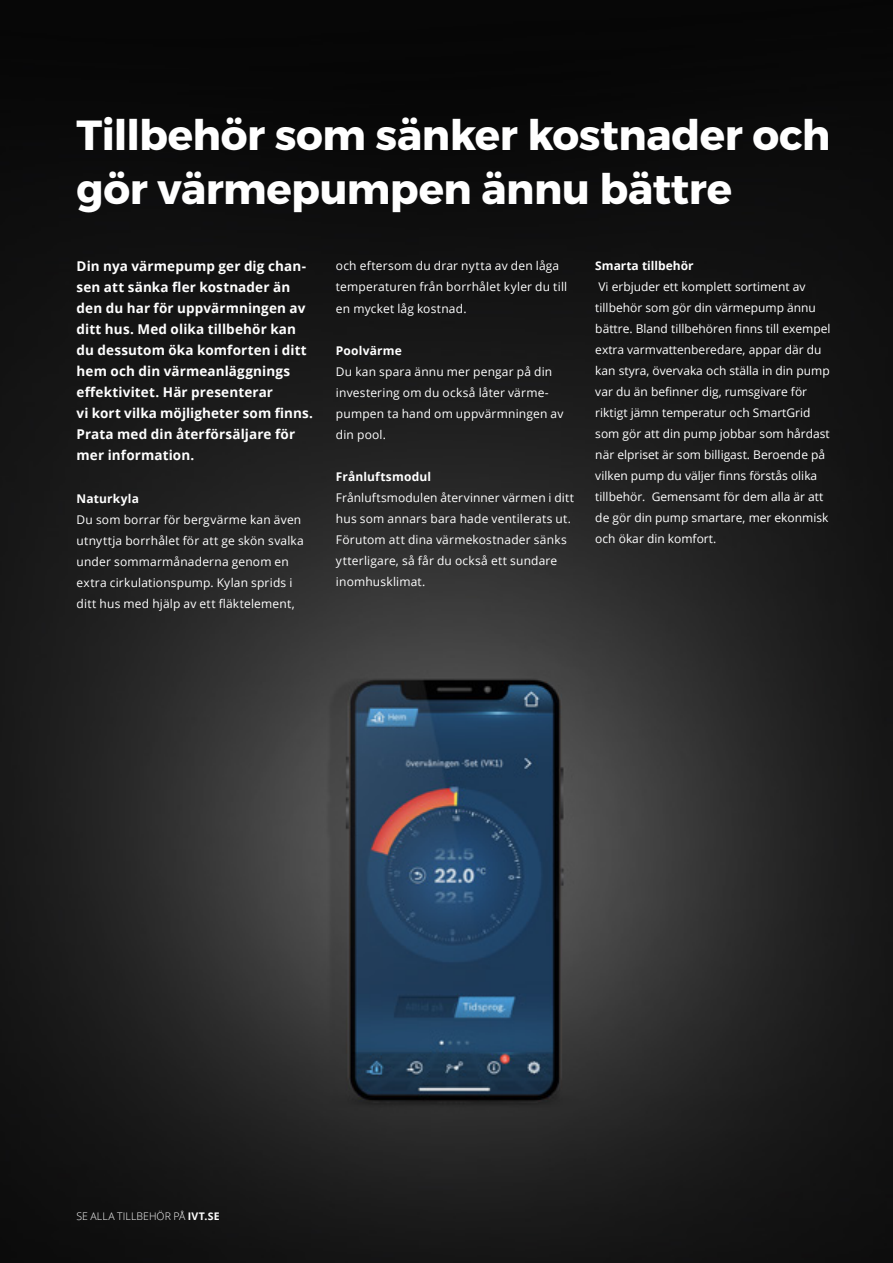
<style>
.page{position:relative;width:893px;height:1263px;background:#fff}
.page>*{position:absolute;margin:0;border:0;box-sizing:border-box;transform-origin:0 0}
.Rubrik{font:700 42px/54px "Montserrat";letter-spacing:-.01em;color:#fff}
.Brödtext{font:700 13.5px/21px "Open Sans";letter-spacing:.01em;color:#fff}
.Brödtext-2{font:12px/21px "Open Sans";letter-spacing:.01em;color:#fff}
.Brödtext-3{font:700 12px "Open Sans";letter-spacing:.01em;color:#fff}
.Brödtext-4{font:300 10.5px "Open Sans";letter-spacing:.01em;color:#fff}
.s1{font-weight:700}
</style>
<div class="page">
<img style="left:0;top:0;width:893px;height:1263px">
<p class="Rubrik" style="left:77px;top:108px;width:755px">Tillbehör som sänker kostnader och gör värmepumpen ännu bättre</p>
<p class="Brödtext" style="left:77px;top:256px;width:238px">Din nya värmepump ger dig chan&shy;sen att sänka fler kostnader än den du har för uppvärmningen av ditt hus. Med olika tillbehör kan du dessutom öka komforten i ditt hem och din värmeanläggnings effektivitet. Här presenterar<br>vi kort vilka möjligheter som finns.<br>Prata med din återförsäljare för mer information.</p>
<p class="Brödtext-3" style="left:77px;top:490px;width:64px">Naturkyla</p>
<p class="Brödtext-2" style="left:77px;top:509px;width:229px">Du som borrar för bergvärme kan även utnyttja borrhålet för att ge skön svalka under sommarmånaderna genom en extra cirkulationspump. Kylan sprids i ditt hus med hjälp av ett fläktelement,</p>
<p class="Brödtext-2" style="left:336px;top:255px;width:233px">och eftersom du drar nytta av den låga temperaturen från borrhålet kyler du till en mycket låg kostnad.</p>
<p class="Brödtext-3" style="left:336px;top:343px;width:67px">Poolvärme</p>
<p class="Brödtext-2" style="left:336px;top:361px;width:229px">Du kan spara ännu mer pengar på din investering om du också låter värme&shy;pumpen ta hand om uppvärmningen av din pool.</p>
<p class="Brödtext-3" style="left:336px;top:469px;width:97px">Frånluftsmodul</p>
<p class="Brödtext-2" style="left:336px;top:487px;width:240px">Frånluftsmodulen återvinner värmen i ditt hus som annars bara hade ventilerats ut.<br>Förutom att dina värmekostnader sänks ytterligare, så får du också ett sundare inomhusklimat.</p>
<p class="Brödtext-3" style="left:595px;top:257px;width:100px">Smarta tillbehör</p>
<p class="Brödtext-2" style="left:595px;top:276px;width:237px">Vi erbjuder ett komplett sortiment av tillbehör som gör din värmepump ännu bättre. Bland tillbehören finns till exempel extra varmvattenberedare, appar där du kan styra, övervaka och ställa in din pump var du än befinner dig, rumsgivare för riktigt jämn temperatur och SmartGrid som gör att din pump jobbar som hårdast när elpriset är som billigast. Beroende på vilken pump du väljer finns förstås olika tillbehör. Gemensamt för dem alla är att de gör din pump smartare, mer ekonmisk och ökar din komfort.</p>
<p class="Brödtext-4" style="left:77px;top:1209px;width:145px">SE ALLA TILLBEHÖR PÅ <span class="s1">IVT.SE</span></p>
</div>
